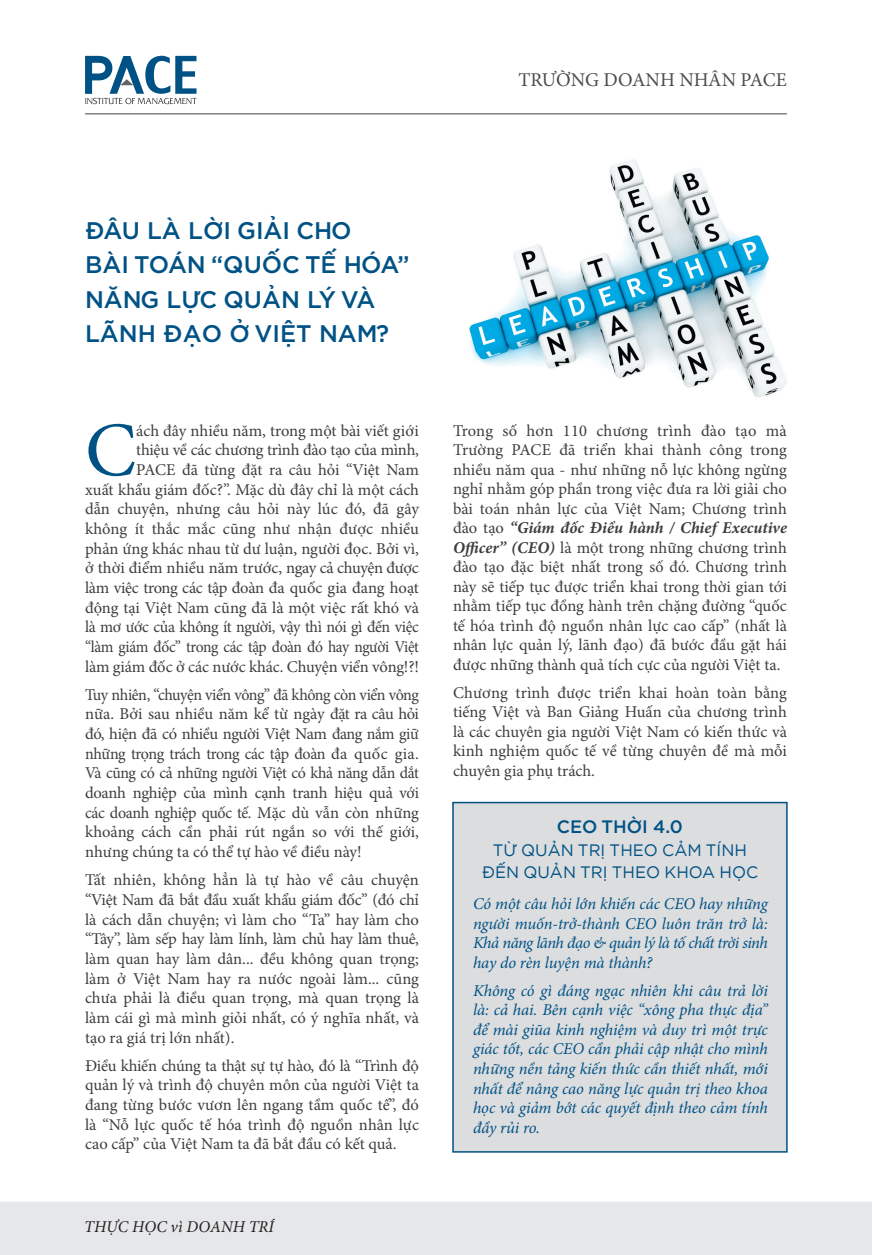
<style>
.page{position:relative;width:872px;height:1255px;background:#fff}
.page>*{position:absolute;margin:0;border:0;box-sizing:border-box;transform-origin:0 0}
.t1{font:76.95px "Minion Pro";color:#005285}
.t2{font:500 24px/34.5px "i Ciel Gotham";color:#005285}
.t3{font:19.5px "Minion Pro";color:#4b4c4d}
.t4{font:500 18px "i Ciel Gotham";color:#005285}
.t5{font:16.5px/19.6px "Minion Pro";letter-spacing:-.005em;color:#3e3e3f;text-align:justify}
.t6{font:italic 16.5px/19.5px "Minion Pro";letter-spacing:-.015em;color:#005285;text-align:justify}
.t7{font:16.5px "VNF Gotham";color:#005285}
.Normal__Web{font:italic 16.5px "Minion Pro";color:#231f20}
.s1{font-weight:700;font-style:italic}
</style>
<div class="page">
<div style="left:452px;top:801px;width:335px;height:351px;background:#dcdddf;border:2px solid #005285"></div>
<img style="left:469px;top:160px;width:318px;height:238px">
<hr style="left:85px;top:113px;width:702px;height:1px;background:#4b4c4d">
<svg style="left:85px;top:56px;width:111px;height:48px"></svg>
<div style="left:0;top:1202px;width:872px;height:52px;background:#e6e7e9"></div>
<p class="t3" style="left:518px;top:66px;width:270px">TRƯỜNG DOANH NHÂN PACE</p>
<p class="t2" style="left:85px;top:211px;width:268px">ĐÂU LÀ LỜI GIẢI CHO</p>
<p class="t2" style="left:85px;top:246px;width:326px">BÀI TOÁN “QUỐC TẾ HÓA”<br>NĂNG LỰC QUẢN LÝ VÀ<br>LÃNH ĐẠO Ở VIỆT NAM?</p>
<p class="t1" style="left:85px;top:399px;width:53px">C</p>
<p class="t5" style="left:85px;top:420px;width:335px;text-align:right">ách đây nhiều năm, trong một bài viết giới<br>thiệu về các chương trình đào tạo của mình,<br>PACE đã từng đặt ra câu hỏi “Việt Nam<br>xuất khẩu giám đốc?”. Mặc dù đây chỉ là một cách dẫn chuyện, nhưng câu hỏi này lúc đó, đã gây không ít thắc mắc cũng như nhận được nhiều phản ứng khác nhau từ dư luận, người đọc. Bởi vì, ở thời điểm nhiều năm trước, ngay cả chuyện được làm việc trong các tập đoàn đa quốc gia đang hoạt động tại Việt Nam cũng đã là một việc rất khó và là mơ ước của không ít người, vậy thì nói gì đến việc “làm giám đốc” trong các tập đoàn đó hay người Việt làm giám đốc ở các nước khác. Chuyện viển vông!?!</p>
<p class="t5" style="left:85px;top:684px;width:335px">Tuy nhiên, “chuyện viển vông” đã không còn viển vông nữa. Bởi sau nhiều năm kể từ ngày đặt ra câu hỏi đó, hiện đã có nhiều người Việt Nam đang nắm giữ những trọng trách trong các tập đoàn đa quốc gia.<br>Và cũng có cả những người Việt có khả năng dẫn dắt doanh nghiệp của mình cạnh tranh hiệu quả với các doanh nghiệp quốc tế. Mặc dù vẫn còn những khoảng cách cần phải rút ngắn so với thế giới, nhưng chúng ta có thể tự hào về điều này!</p>
<p class="t5" style="left:85px;top:870px;width:335px">Tất nhiên, không hẳn là tự hào về câu chuyện “Việt Nam đã bắt đầu xuất khẩu giám đốc” (đó chỉ là cách dẫn chuyện; vì làm cho “Ta” hay làm cho “Tây”, làm sếp hay làm lính, làm chủ hay làm thuê, làm quan hay làm dân... đều không quan trọng; làm ở Việt Nam hay ra nước ngoài làm... cũng chưa phải là điều quan trọng, mà quan trọng là làm cái gì mà mình giỏi nhất, có ý nghĩa nhất, và tạo ra giá trị lớn nhất).</p>
<p class="t5" style="left:85px;top:1055px;width:335px">Điều khiến chúng ta thật sự tự hào, đó là “Trình độ quản lý và trình độ chuyên môn của người Việt ta đang từng bước vươn lên ngang tầm quốc tế”, đó là “Nỗ lực quốc tế hóa trình độ nguồn nhân lực cao cấp” của Việt Nam ta đã bắt đầu có kết quả.</p>
<p class="Normal__Web" style="left:84px;top:1215px;width:191px">THỰC HỌC vì DOANH TRÍ</p>
<p class="t5" style="left:453px;top:421px;width:335px">Trong số hơn 110 chương trình đào tạo mà Trường PACE đã triển khai thành công trong nhiều năm qua - như những nỗ lực không ngừng nghỉ nhằm góp phần trong việc đưa ra lời giải cho bài toán nhân lực của Việt Nam; Chương trình đào tạo <span class="s1">“Giám đốc Điều hành / Chief Executive Officer” (CEO)</span> là một trong những chương trình đào tạo đặc biệt nhất trong số đó. Chương trình này sẽ tiếp tục được triển khai trong thời gian tới nhằm tiếp tục đồng hành trên chặng đường “quốc tế hóa trình độ nguồn nhân lực cao cấp” (nhất là nhân lực quản lý, lãnh đạo) đã bước đầu gặt hái được những thành quả tích cực của người Việt ta.</p>
<p class="t5" style="left:453px;top:683px;width:335px">Chương trình được triển khai hoàn toàn bằng tiếng Việt và Ban Giảng Huấn của chương trình là các chuyên gia người Việt Nam có kiến thức và kinh nghiệm quốc tế về từng chuyên đề mà mỗi chuyên gia phụ trách.</p>
<p class="t4" style="left:557px;top:813px;width:127px">CEO THỜI 4.0</p>
<p class="t7" style="left:493px;top:838px;width:255px">TỪ QUẢN TRỊ THEO CẢM TÍNH</p>
<p class="t7" style="left:482px;top:860px;width:278px">ĐẾN QUẢN TRỊ THEO KHOA HỌC</p>
<p class="t6" style="left:473px;top:894px;width:296px">Có một câu hỏi lớn khiến các CEO hay những người muốn-trở-thành CEO luôn trăn trở là:<br>Khả năng lãnh đạo &amp; quản lý là tố chất trời sinh hay do rèn luyện mà thành?</p>
<p class="t6" style="left:473px;top:980px;width:296px">Không có gì đáng ngạc nhiên khi câu trả lời là: cả hai. Bên cạnh việc “xông pha thực địa” để mài giũa kinh nghiệm và duy trì một trực giác tốt, các CEO cần phải cập nhật cho mình những nền tảng kiến thức cần thiết nhất, mới nhất để nâng cao năng lực quản trị theo khoa học và giảm bớt các quyết định theo cảm tính đầy rủi ro.</p>
</div>
